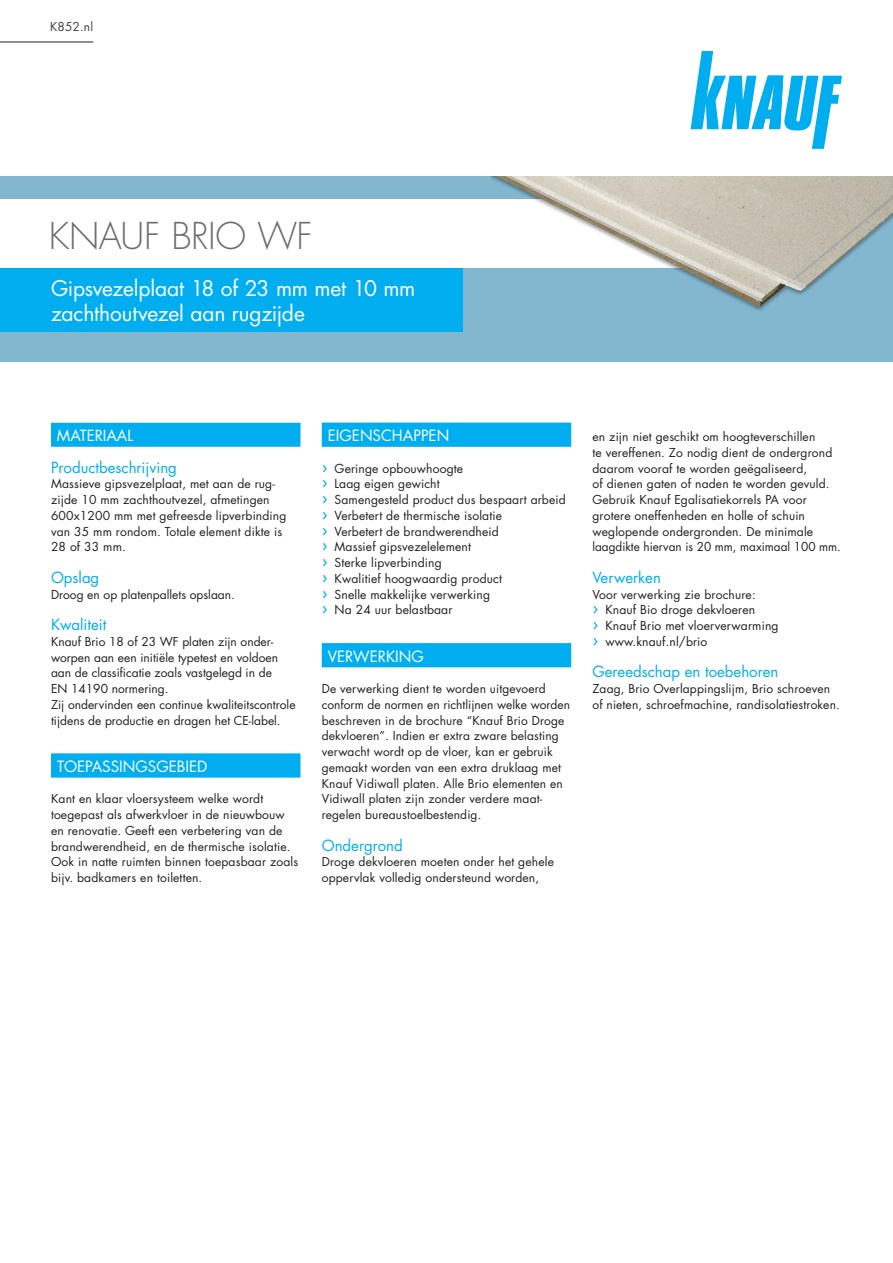
<style>
.page{position:relative;width:893px;height:1263px;background:#fff}
.page>*{position:absolute;margin:0;border:0;box-sizing:border-box;transform-origin:0 0}
.t1{font:300 36px "Futura Std";letter-spacing:-.01em;color:#6c6d70}
.t2{font:21px/25.2px "Futura Std";letter-spacing:-.01em;color:#fff}
.t3{font:15.15px "Futura Std";color:#fff}
.t4{font:15px "Futura Std";color:#00aeef}
.t5{font:15px "Futura Std";color:#fff}
.t6{font:12.15px/15.8px "Futura Std";letter-spacing:.01em;color:#231f20}
.t7{font:12px/15.8px "Futura Std";letter-spacing:.01em;color:#231f20}
.t8{font:12px "Futura Std";letter-spacing:.01em;color:#3e3e3f}
.s1{font-size:18px;color:#00aeef}
</style>
<div class="page">
<div style="left:0;top:176px;width:893px;height:186px;background:#82b7cf"></div>
<svg style="left:691px;top:51px;width:151px;height:98px"></svg>
<div style="left:51px;top:423px;width:249px;height:24px;background:#00aeef"></div>
<div style="left:51px;top:753px;width:249px;height:25px;background:#00aeef"></div>
<div style="left:322px;top:423px;width:249px;height:24px;background:#00aeef"></div>
<div style="left:322px;top:643px;width:249px;height:24px;background:#00aeef"></div>
<hr style="left:0;top:42px;width:93px;height:1px;background:#231f20">
<div style="left:0;top:268px;width:462px;height:64px;background:#00aeef"></div>
<div style="left:0;top:200px;width:737px;height:68px;background:#fff"></div>
<img style="left:491px;top:176px;width:402px;height:135px">
<p class="t8" style="left:50px;top:19px;width:44px">K852.nl</p>
<h1 class="t1" style="left:49px;top:214px;width:265px">KNAUF BRIO WF</h1>
<h2 class="t2" style="left:51px;top:276px;width:366px">Gipsvezelplaat 18 of 23 mm met 10 mm zachthoutvezel aan rugzijde</h2>
<p class="t5" style="left:57px;top:426px;width:78px">MATERIAAL</p>
<p class="t4" style="left:51px;top:457px;width:127px">Productbeschrijving</p>
<p class="t7" style="left:51px;top:476px;width:237px">Massieve gipsvezelplaat, met aan de rug&shy;zijde 10 mm zachthoutvezel, afmetingen 600x1200 mm met gefreesde lipverbinding van 35 mm rondom. Totale element dikte is 28 of 33 mm.</p>
<p class="t4" style="left:51px;top:568px;width:50px">Opslag</p>
<p class="t7" style="left:51px;top:586px;width:185px">Droog en op platenpallets opslaan.</p>
<p class="t4" style="left:51px;top:615px;width:57px">Kwaliteit</p>
<p class="t7" style="left:51px;top:634px;width:246px">Knauf Brio 18 of 23 WF platen zijn onder&shy;worpen aan een initiële typetest en voldoen aan de classificatie zoals vastgelegd in de<br>EN 14190 normering.<br>Zij ondervinden een continue kwaliteitscontrole tijdens de productie en dragen het CE-label.</p>
<p class="t3" style="left:57px;top:757px;width:152px">TOEPASSINGSGEBIED</p>
<p class="t7" style="left:51px;top:791px;width:249px">Kant en klaar vloersysteem welke wordt toegepast als afwerkvloer in de nieuwbouw en renovatie. Geeft een verbetering van de brandwerendheid, en de thermische isolatie.<br>Ook in natte ruimten binnen toepasbaar zoals bijv. badkamers en toiletten.</p>
<p class="t3" style="left:328px;top:426px;width:123px">EIGENSCHAPPEN</p>
<p class="t6" style="left:322px;top:460px;width:246px"><span class="s1">›</span> Geringe opbouwhoogte<br><span class="s1">›</span> Laag eigen gewicht<br><span class="s1">›</span> Samengesteld product dus bespaart arbeid <span class="s1">›</span> Verbetert de thermische isolatie<br><span class="s1">›</span> Verbetert de brandwerendheid<br><span class="s1">›</span> Massief gipsvezelelement<br><span class="s1">›</span> Sterke lipverbinding<br><span class="s1">›</span> Kwalitief hoogwaardig product<br><span class="s1">›</span> Snelle makkelijke verwerking<br><span class="s1">›</span> Na 24 uur belastbaar</p>
<p class="t3" style="left:328px;top:646px;width:98px">VERWERKING</p>
<p class="t7" style="left:322px;top:681px;width:250px">De verwerking dient te worden uitgevoerd conform de normen en richtlijnen welke worden beschreven in de brochure “Knauf Brio Droge dekvloeren”. Indien er extra zware belasting verwacht wordt op de vloer, kan er gebruik gemaakt worden van een extra druklaag met Knauf Vidiwall platen. Alle Brio elementen en Vidiwall platen zijn zonder verdere maat&shy;regelen bureaustoelbestendig.</p>
<p class="t4" style="left:322px;top:835px;width:83px">Ondergrond</p>
<p class="t7" style="left:322px;top:854px;width:234px">Droge dekvloeren moeten onder het gehele oppervlak volledig ondersteund worden,</p>
<p class="t7" style="left:592px;top:429px;width:250px">en zijn niet geschikt om hoogteverschillen<br>te vereffenen. Zo nodig dient de ondergrond daarom vooraf te worden geëgaliseerd,<br>of dienen gaten of naden te worden gevuld.<br>Gebruik Knauf Egalisatiekorrels PA voor grotere oneffenheden en holle of schuin weglopende ondergronden. De minimale laagdikte hiervan is 20 mm, maximaal 100 mm.</p>
<p class="t4" style="left:592px;top:568px;width:70px">Verwerken</p>
<p class="t7" style="left:592px;top:586px;width:165px">Voor verwerking zie brochure:</p>
<p class="t6" style="left:592px;top:602px;width:188px"><span class="s1">›</span> Knauf Bio droge dekvloeren<br><span class="s1">›</span> Knauf Brio met vloerverwarming <span class="s1">›</span> www.knauf.nl/brio</p>
<p class="t4" style="left:592px;top:662px;width:187px">Gereedschap en toebehoren</p>
<p class="t7" style="left:592px;top:681px;width:249px">Zaag, Brio Overlappingslijm, Brio schroeven of nieten, schroefmachine, randisolatiestroken.</p>
</div>
